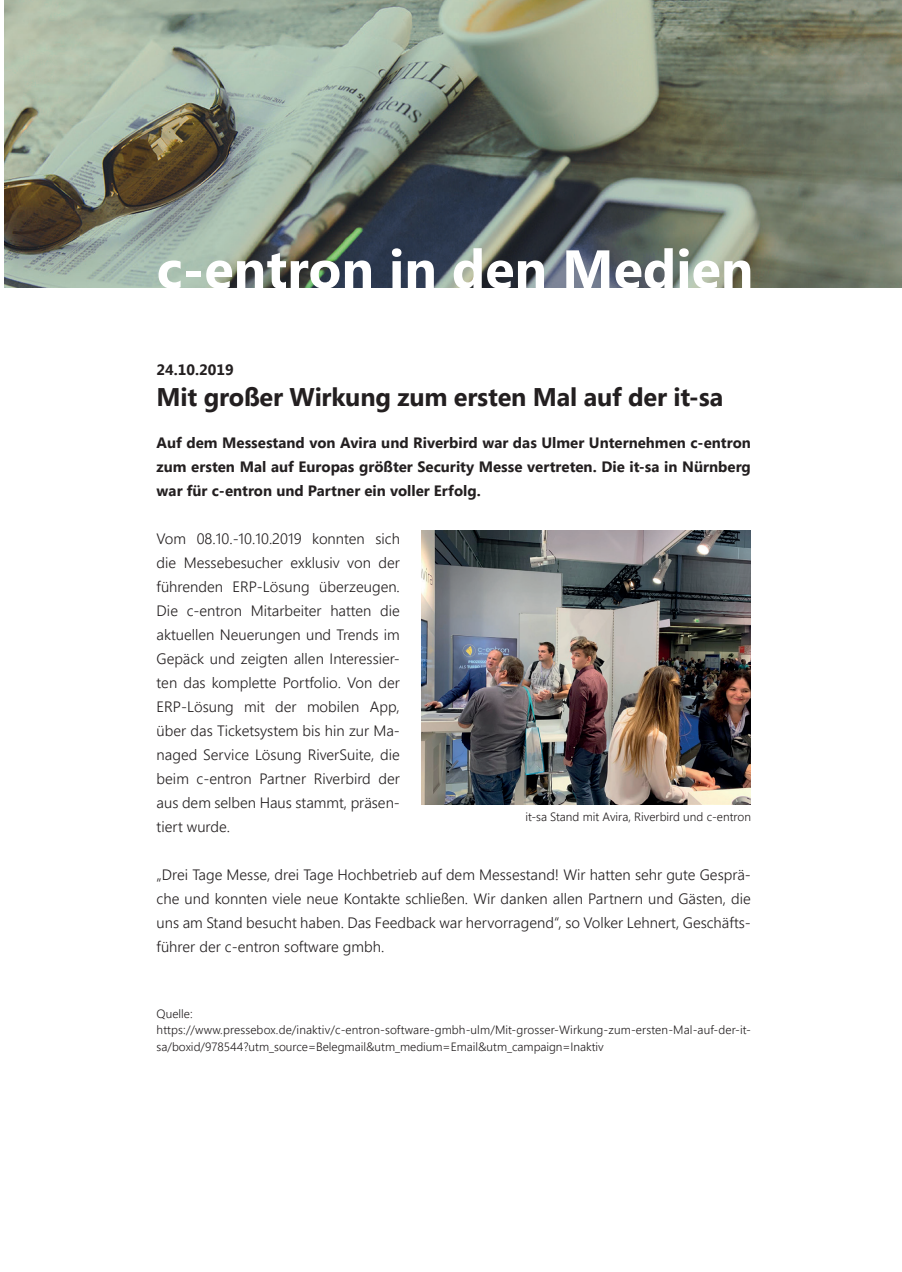
<style>
.page{position:relative;width:902px;height:1272px;background:#fff}
.page>*{position:absolute;margin:0;border:0;box-sizing:border-box;transform-origin:0 0}
.t1{font:700 54px "Segoe UI";color:#fff}
.t2{font:700 25.5px "Segoe UI";letter-spacing:-.01em;color:#231f20}
.t3{font:300 15px/24px "Segoe UI";color:#231f20;text-align:justify}
.t4{font:700 15px/24px "Segoe UI";color:#231f20;text-align:justify}
.t5{font:300 12px/16.5px "Segoe UI";color:#231f20}
</style>
<div class="page">
<img style="left:4px;top:0;width:897px;height:288px">
<img style="left:421px;top:530px;width:329px;height:274px">
<h1 class="t1" style="left:157px;top:230px;width:598px">c-entron in den Medien</h1>
<p class="t4" style="left:157px;top:357px;width:79px">24.10.2019</p>
<h2 class="t2" style="left:157px;top:378px;width:568px">Mit großer Wirkung zum ersten Mal auf der it-sa</h2>
<p class="t4" style="left:157px;top:429px;width:595px">Auf dem Messestand von Avira und Riverbird war das Ulmer Unternehmen c-entron zum ersten Mal auf Europas größter Security Messe vertreten. Die it-sa in Nürnberg war für c-entron und Partner ein voller Erfolg.</p>
<p class="t3" style="left:157px;top:526px;width:245px">Vom 08.10.-10.10.2019 konnten sich die Messebesucher exklusiv von der führenden ERP-Lösung überzeugen.<br>Die c-entron Mitarbeiter hatten die aktuellen Neuerungen und Trends im Gepäck und zeigten allen Interessier&shy;ten das komplette Portfolio. Von der ERP-Lösung mit der mobilen App, über das Ticketsystem bis hin zur Ma&shy;naged Service Lösung RiverSuite, die beim c-entron Partner Riverbird der aus dem selben Haus stammt, präsen&shy;tiert wurde.</p>
<p class="t3" style="left:157px;top:862px;width:595px">„Drei Tage Messe, drei Tage Hochbetrieb auf dem Messestand! Wir hatten sehr gute Gesprä&shy;che und konnten viele neue Kontakte schließen. Wir danken allen Partnern und Gästen, die uns am Stand besucht haben. Das Feedback war hervorragend“, so Volker Lehnert, Geschäfts&shy;führer der c-entron software gmbh.</p>
<p class="t5" style="left:525px;top:808px;width:227px">it-sa Stand mit Avira, Riverbird und c-entron</p>
<p class="t5" style="left:157px;top:1004px;width:595px">Quelle: https://www.pressebox.de/inaktiv/c-entron-software-gmbh-ulm/Mit-grosser-Wirkung-zum-ersten-Mal-auf-der-it&shy;sa/boxid/978544?utm_source=Belegmail&amp;utm_medium=Email&amp;utm_campaign=Inaktiv</p>
</div>
